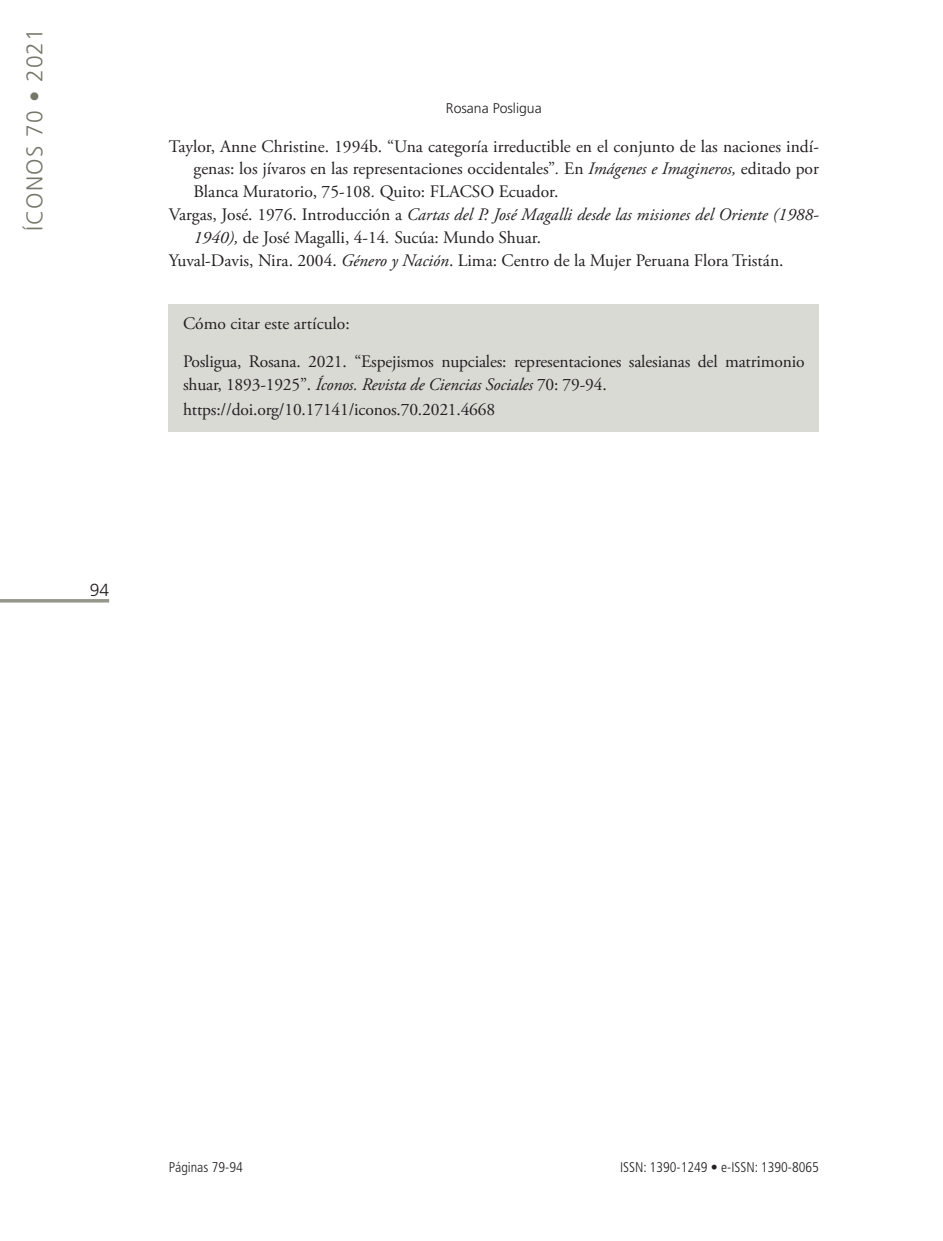
<style>
.page{position:relative;width:943px;height:1241px;background:#fff}
.page>*{position:absolute;margin:0;border:0;box-sizing:border-box;transform-origin:0 0}
.t1{font:300 22.75px "Frutiger";letter-spacing:.05em;color:#747869}
.t2{font:17.5px/22.8px "Adobe Garamond Pro";color:#231f20}
.t3{font:italic 17.5px "Adobe Garamond Pro";color:#231f20}
.t4{font:300 17.5px "Frutiger";color:#231f20}
.t5{font:300 condensed 14px "Frutiger";color:#231f20}
.t6{font:300 14px "Frutiger";color:#231f20}
.s1{font-style:italic}
.s2{font-style:normal}
</style>
<div class="page">
<hr style="left:0;top:599px;width:109px;height:3px;background:#96978a">
<div style="left:169px;top:304px;width:650px;height:128px;background:#dadad5"></div>
<h1 class="t1" style="left:22px;top:231px;width:204px;rotate:-90deg">ÍCONOS 70 • 2021</h1>
<p class="t6" style="left:446px;top:100px;width:97px">Rosana Posligua</p>
<p class="t2" style="left:169px;top:135px;width:651px">Taylor, Anne Christine. 1994b. “Una categoría irreductible en el conjunto de las naciones indí-</p>
<p class="t2" style="left:193px;top:158px;width:627px">genas: los jívaros en las representaciones occidentales”<span class="s1">.</span> En <span class="s1">Imágenes e Imagineros,</span> editado por</p>
<p class="t2" style="left:193px;top:181px;width:366px">Blanca Muratorio, 75-108<span class="s1">.</span> Quito: FLACSO Ecuador.</p>
<p class="t3" style="left:169px;top:204px;width:651px"><span class="s2">Vargas, José. 1976. Introducción a</span> Cartas del P. José Magalli desde las misiones del Oriente (1988-</p>
<p class="t2" style="left:193px;top:226px;width:349px"><span class="s1">1940),</span> de José Magalli, 4-14<span class="s1">.</span> Sucúa: Mundo Shuar.</p>
<p class="t2" style="left:169px;top:249px;width:616px">Yuval-Davis, Nira. 2004. <span class="s1">Género y Nación</span>. Lima: Centro de la Mujer Peruana Flora Tristán.</p>
<p class="t2" style="left:183px;top:312px;width:168px">Cómo citar este artículo:</p>
<p class="t2" style="left:183px;top:351px;width:623px">Posligua, Rosana. 2021. “Espejismos nupciales: representaciones salesianas del matrimonio shuar, 1893-1925”. <span class="s1">Íconos. Revista de Ciencias Sociales</span> 70: 79-94.</p>
<p class="t2" style="left:183px;top:398px;width:314px">https://doi.org/10.17141/iconos.70.2021.4668</p>
<p class="t4" style="left:90px;top:580px;width:21px">94</p>
<p class="t5" style="left:169px;top:1158px;width:76px">Páginas 79-94</p>
<p class="t5" style="left:620px;top:1158px;width:200px">ISSN: 1390-1249 • e-ISSN: 1390-8065</p>
</div>
